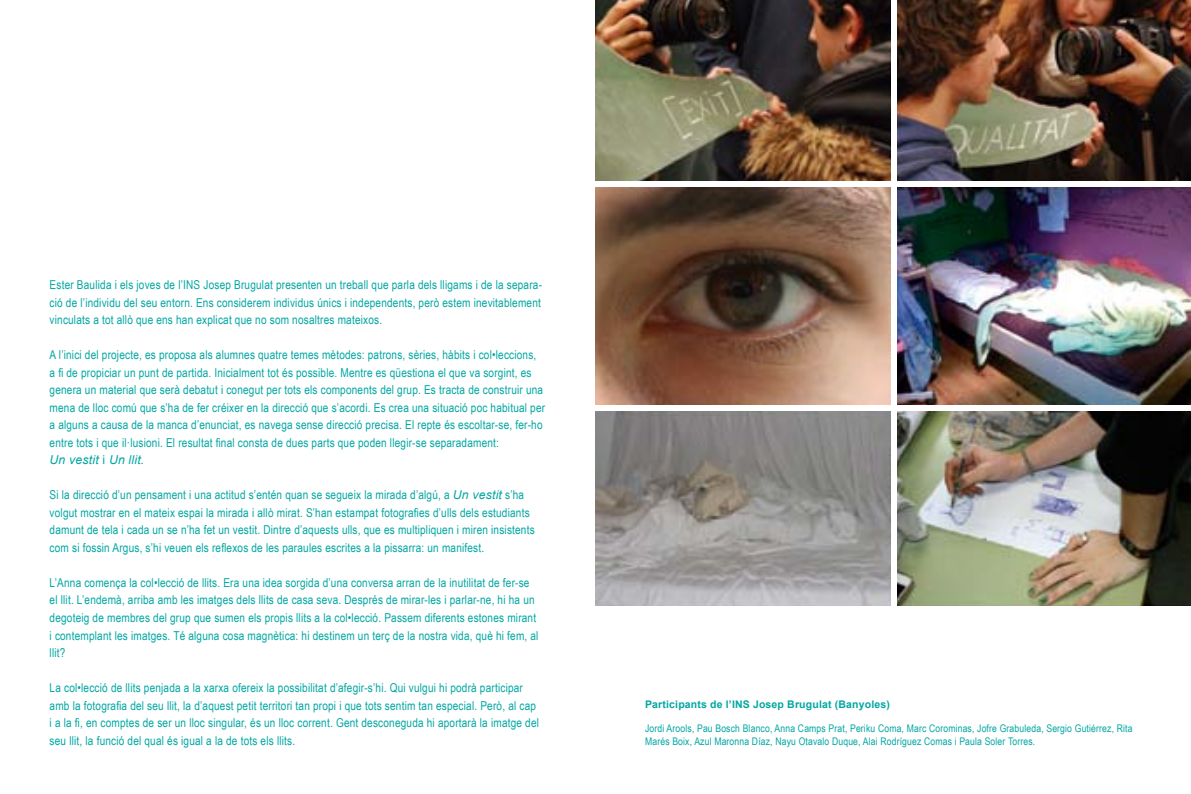
<style>
.page{position:relative;width:1191px;height:794px;background:#fff}
.page>*{position:absolute;margin:0;border:0;box-sizing:border-box;transform-origin:0 0}
.t1{font:12.25px/17.5px "Arial Narrow";letter-spacing:.015em;color:#00a7a2}
.t2{font:italic 12.25px "Arial";letter-spacing:.015em;color:#00a7a2}
.t3{font:10.5px/12.2px "Arial Narrow";letter-spacing:.015em;color:#00a7a2}
.t4{font:700 10.5px "Arial";letter-spacing:.015em;color:#00a7a2}
.s1{font-style:normal}
.s2{font-family:"Arial";font-style:italic}
</style>
<div class="page">
<img style="left:595px;top:0;width:596px;height:606px">
<div style="left:891px;top:0;width:6px;height:608px;background:#fff"></div>
<div style="left:595px;top:181px;width:596px;height:5px;background:#fff"></div>
<div style="left:595px;top:405px;width:596px;height:6px;background:#fff"></div>
<p class="t1" style="left:50px;top:276px;width:494px;text-align:justify">Ester Baulida i els joves de l’INS Josep Brugulat presenten un treball que parla dels lligams i de la separa&shy;ció de l’individu del seu entorn. Ens considerem individus únics i independents, però estem inevitablement vinculats a tot allò que ens han explicat que no som nosaltres mateixos.</p>
<p class="t1" style="left:50px;top:346px;width:497px">A l’inici del projecte, es proposa als alumnes quatre temes mètodes: patrons, sèries, hàbits i col•leccions,<br>a fi de propiciar un punt de partida. Inicialment tot és possible. Mentre es qüestiona el que va sorgint, es genera un material que serà debatut i conegut per tots els components del grup. Es tracta de construir una mena de lloc comú que s’ha de fer créixer en la direcció que s’acordi. Es crea una situació poc habitual per a alguns a causa de la manca d’enunciat, es navega sense direcció precisa. El repte és escoltar-se, fer-ho entre tots i que il·lusioni. El resultat final consta de dues parts que poden llegir-se separadament:</p>
<p class="t2" style="left:50px;top:452px;width:96px">Un vestit <span class="s1">i</span> Un llit.</p>
<p class="t1" style="left:50px;top:486px;width:486px">Si la direcció d’un pensament i una actitud s’entén quan se segueix la mirada d’algú, a <span class="s2">Un vestit</span> s’ha volgut mostrar en el mateix espai la mirada i allò mirat. S’han estampat fotografies d’ulls dels estudiants damunt de tela i cada un se n’ha fet un vestit. Dintre d’aquests ulls, que es multipliquen i miren insistents com si fossin Argus, s’hi veuen els reflexos de les paraules escrites a la pissarra: un manifest.</p>
<p class="t1" style="left:50px;top:573px;width:490px">L’Anna comença la col•lecció de llits. Era una idea sorgida d’una conversa arran de la inutilitat de fer-se el llit. L’endemà, arriba amb les imatges dels llits de casa seva. Després de mirar-les i parlar-ne, hi ha un degoteig de membres del grup que sumen els propis llits a la col•lecció. Passem diferents estones mirant i contemplant les imatges. Té alguna cosa magnètica: hi destinem un terç de la nostra vida, què hi fem, al llit?</p>
<p class="t1" style="left:50px;top:678px;width:491px">La col•lecció de llits penjada a la xarxa ofereix la possibilitat d’afegir-s’hi. Qui vulgui hi podrà participar amb la fotografia del seu llit, la d’aquest petit territori tan propi i que tots sentim tan especial. Però, al cap i a la fi, en comptes de ser un lloc singular, és un lloc corrent. Gent desconeguda hi aportarà la imatge del seu llit, la funció del qual és igual a la de tots els llits.</p>
<p class="t4" style="left:645px;top:697px;width:246px">Participants de l’INS Josep Brugulat (Banyoles)</p>
<p class="t3" style="left:645px;top:722px;width:489px">Jordi Arools, Pau Bosch Blanco, Anna Camps Prat, Periku Coma, Marc Corominas, Jofre Grabuleda, Sergio Gutiérrez, Rita<br>Marés Boix, Azul Maronna Díaz, Nayu Otavalo Duque, Alai Rodríguez Comas i Paula Soler Torres.</p>
</div>
